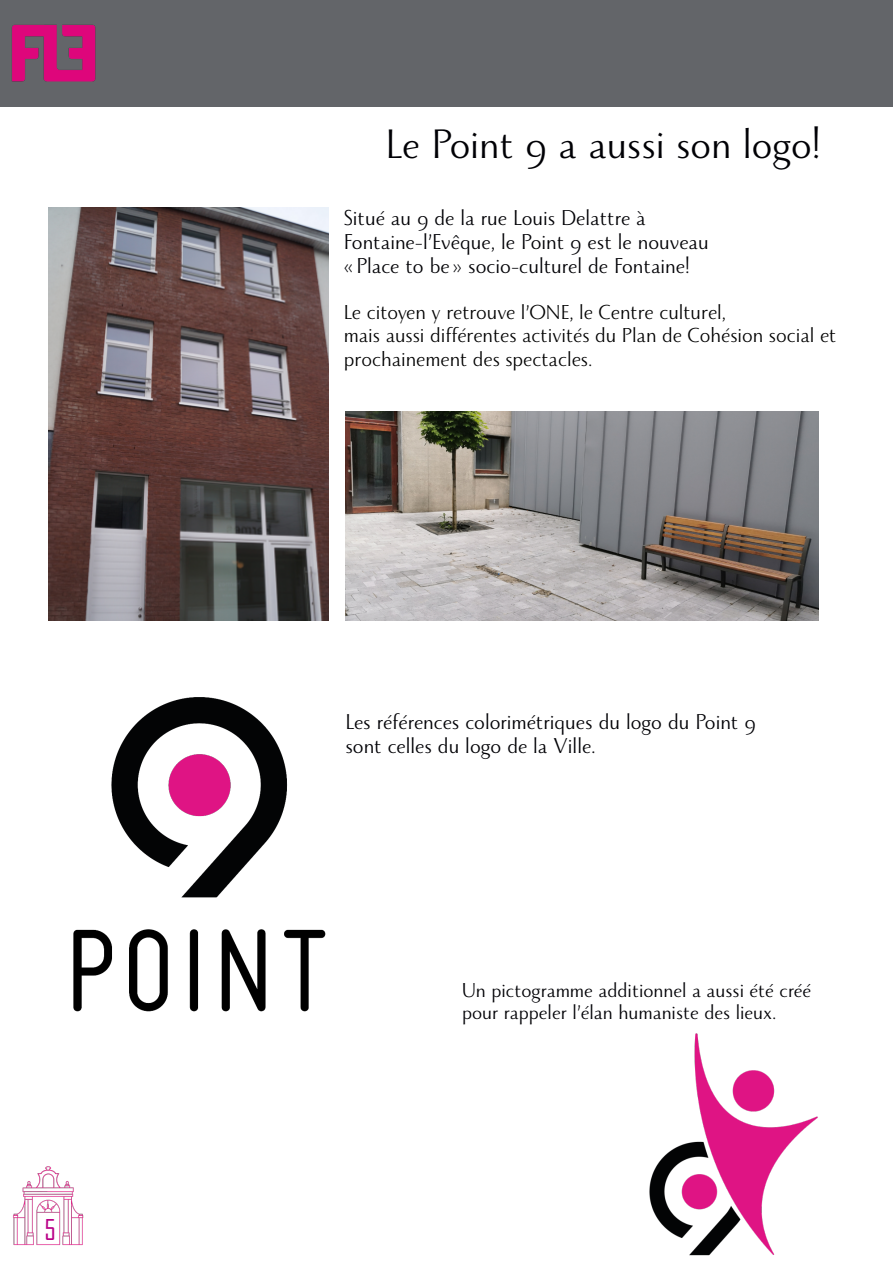
<style>
.page{position:relative;width:893px;height:1263px;background:#fff}
.page>*{position:absolute;margin:0;border:0;box-sizing:border-box;transform-origin:0 0}
.t1{font:45.9px "Monterchi";color:#000005}
.t2{font:27.45px "Agency FB";color:#b90087}
.t3{font:24px/24px "Monterchi";color:#000005}
.t4{font:22.5px/23.2px "Monterchi Text";color:#000}
.t5{font:22.5px/22.5px "Monterchi";color:#000005}
</style>
<div class="page">
<div style="left:0;top:0;width:893px;height:106px;background:#636569"></div>
<img style="left:12px;top:24px;width:84px;height:58px">
<img style="left:13px;top:1166px;width:71px;height:80px">
<img style="left:345px;top:411px;width:473px;height:210px">
<img style="left:49px;top:207px;width:280px;height:414px">
<img style="left:73px;top:697px;width:252px;height:314px">
<img style="left:649px;top:1033px;width:169px;height:223px">
<p class="t2" style="left:44px;top:1219px;width:13px">5</p>
<h1 class="t1" style="left:386px;top:121px;width:437px">Le Point 9 a aussi son logo!</h1>
<p class="t3" style="left:344px;top:210px;width:366px">Situé au 9 de la rue Louis Delattre à<br>Fontaine-l’Evêque, le Point 9 est le nouveau « Place to be » socio-culturel de Fontaine!</p>
<p class="t4" style="left:344px;top:304px;width:494px">Le citoyen y retrouve l’ONE, le Centre culturel,<br>mais aussi différentes activités du Plan de Cohésion social et prochainement des spectacles.</p>
<p class="t3" style="left:345px;top:713px;width:412px">Les références colorimétriques du logo du Point 9 sont celles du logo de la Ville.</p>
<p class="t5" style="left:462px;top:982px;width:351px">Un pictogramme additionnel a aussi été créé pour rappeler l’élan humaniste des lieux.</p>
</div>
